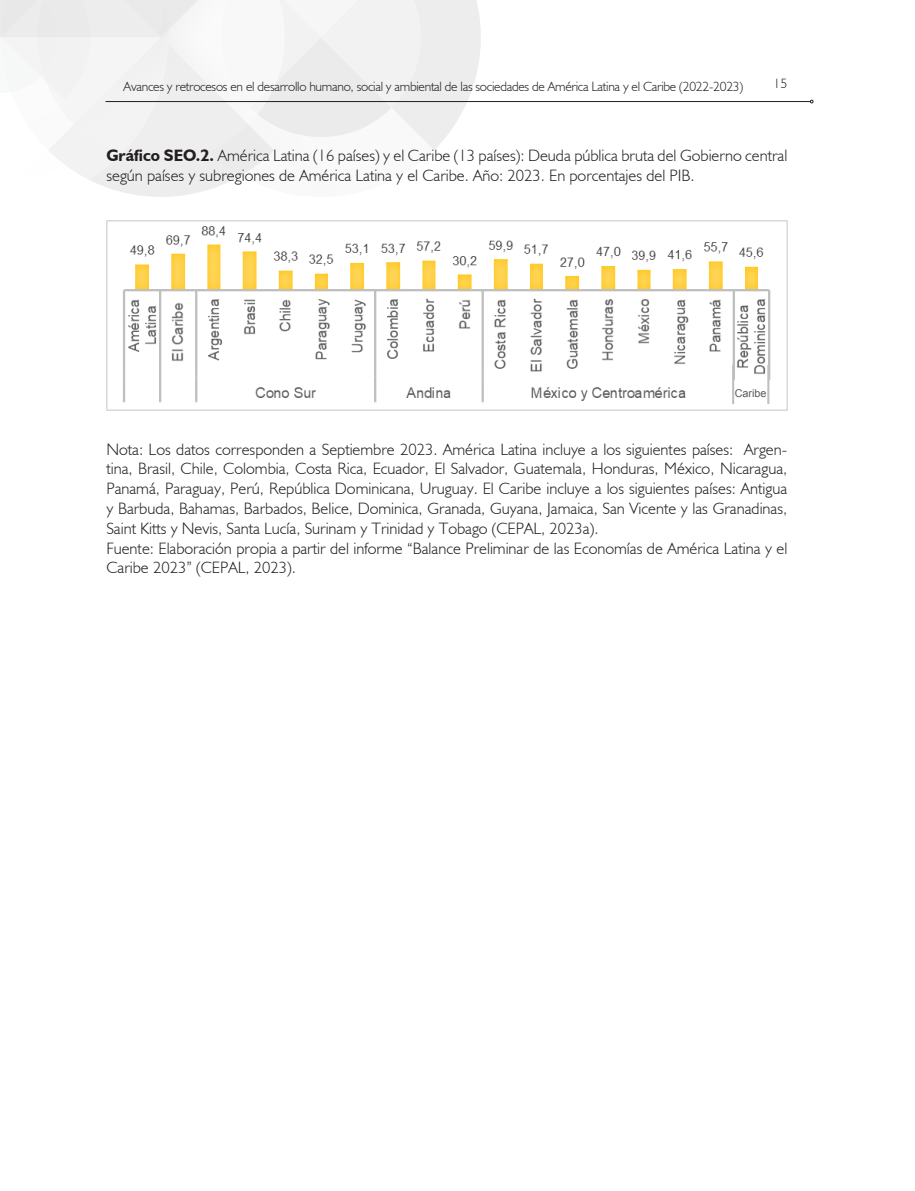
<style>
.page{position:relative;width:915px;height:1191px;background:#fff}
.page>*{position:absolute;margin:0;border:0;box-sizing:border-box;transform-origin:0 0}
.fuente{font:300 16.5px/19.8px "Humanist 521 BT";color:#231f20;text-align:justify}
.fig_tab{font:300 16.5px/19.5px "Humanist 521 BT";color:#231f20}
.t1{font:300 13.5px "Humanist 521 BT";letter-spacing:-.02em;color:#231f20}
.fuente-2{font:10.8px "Arial";color:#595959}
.s1{font-weight:700}
</style>
<div class="page">
<svg style="left:371px;top:0;width:109px;height:150px"></svg>
<svg style="left:0;top:0;width:371px;height:197px"></svg>
<svg style="left:14px;top:0;width:315px;height:187px"></svg>
<hr style="left:105px;top:101px;width:705px;height:1px;background:#231f20">
<img style="left:106px;top:220px;width:681px;height:190px">
<div style="left:728px;top:380px;width:44px;height:26px;background:#fff"></div>
<hr style="left:731px;top:365px;width:3px;height:39px;background:#bfbfbf">
<hr style="left:767px;top:365px;width:2px;height:39px;background:#bfbfbf">
<p class="t1" style="left:124px;top:78px;width:621px">Avances y retrocesos en el desarrollo humano, social y ambiental de las sociedades de América Latina y el Caribe (2022-2023)</p>
<p class="t1" style="left:773px;top:75px;width:15px">15</p>
<p class="fig_tab" style="left:106px;top:146px;width:682px"><span class="s1">Gráfico SEO.2.</span> América Latina (16 países) y el Caribe (13 países): Deuda pública bruta del Gobierno central según países y subregiones de América Latina y el Caribe. Año: 2023. En porcentajes del PIB.</p>
<p class="fuente-2" style="left:734px;top:386px;width:33px">Caribe</p>
<p class="fuente" style="left:106px;top:439px;width:682px">Nota: Los datos corresponden a Septiembre 2023. América Latina incluye a los siguientes países: Argen&shy;tina, Brasil, Chile, Colombia, Costa Rica, Ecuador, El Salvador, Guatemala, Honduras, México, Nicaragua, Panamá, Paraguay, Perú, República Dominicana, Uruguay. El Caribe incluye a los siguientes países: Antigua y Barbuda, Bahamas, Barbados, Belice, Dominica, Granada, Guyana, Jamaica, San Vicente y las Granadinas, Saint Kitts y Nevis, Santa Lucía, Surinam y Trinidad y Tobago (CEPAL, 2023a).</p>
<p class="fuente" style="left:106px;top:538px;width:682px">Fuente: Elaboración propia a partir del informe “Balance Preliminar de las Economías de América Latina y el<br>Caribe 2023” (CEPAL, 2023).</p>
</div>
